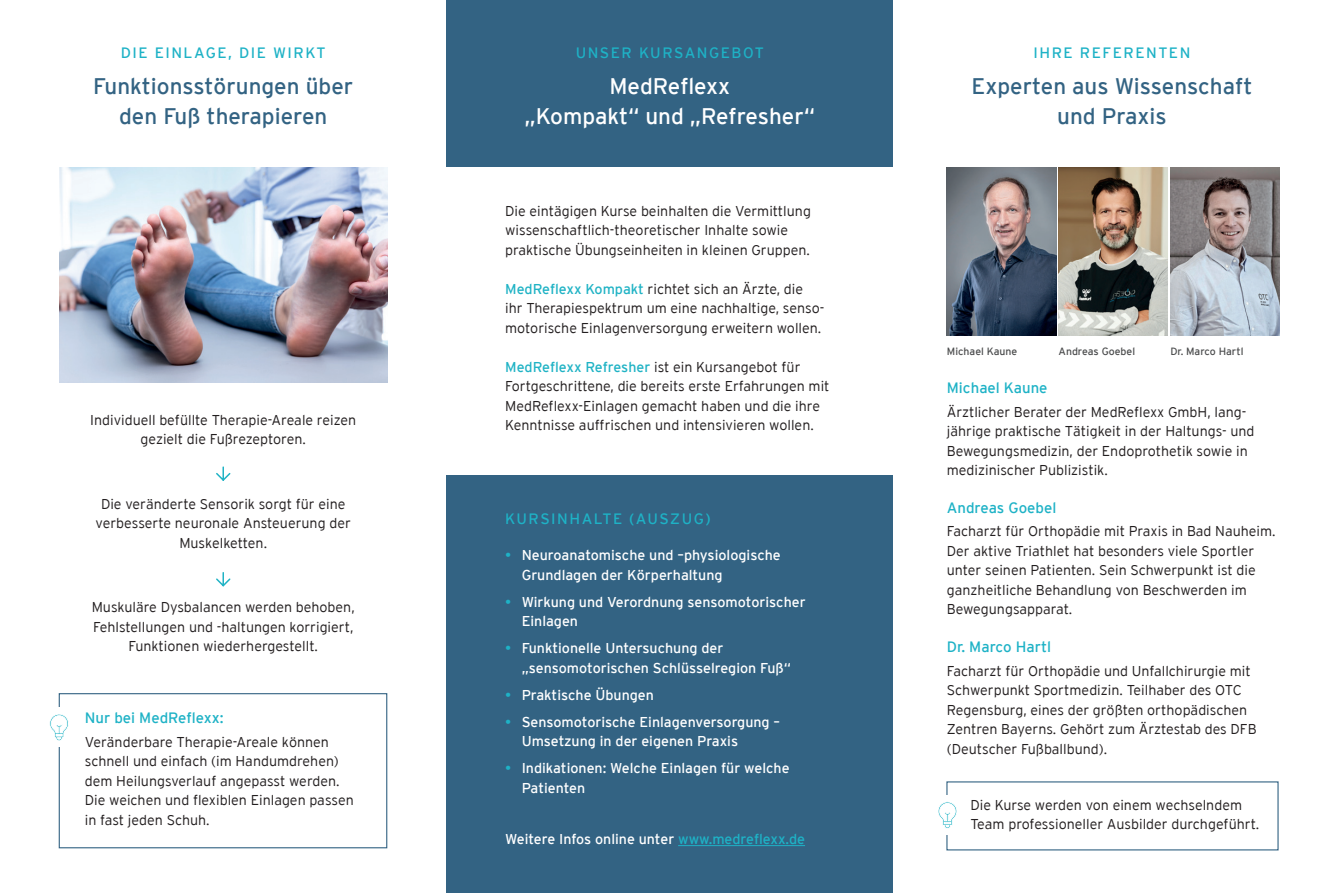
<style>
.page{position:relative;width:1331px;height:893px;background:#fff}
.page>*{position:absolute;margin:0;border:0;box-sizing:border-box;transform-origin:0 0}
.t1{font:22.5px/30px "Interstate";color:#336383;text-align:center}
.t2{font:22.5px/30px "Interstate";color:#fff;text-align:center}
.t3{font:15px "Interstate";letter-spacing:.1em;color:#1eb2c6}
.t4{font:15px "Interstate";color:#1eb2c6}
.t5{font:300 14.25px/19.5px "Interstate";color:#231f20}
.t6{font:14.25px/19.5px "Interstate";color:#fff}
.t7{font:10.5px "Interstate";color:#4b4c4d}
.s1{font-weight:400;color:#20b3c5}
.s2{color:#1eb2c6}
</style>
<div class="page">
<div style="left:446px;top:0;width:447px;height:167px;background:#336383"></div>
<div style="left:446px;top:475px;width:447px;height:418px;background:#336383"></div>
<img style="left:59px;top:168px;width:328px;height:215px">
<img style="left:947px;top:168px;width:109px;height:168px">
<img style="left:1058px;top:168px;width:110px;height:168px">
<img style="left:1170px;top:168px;width:110px;height:168px">
<svg style="left:216px;top:466px;width:15px;height:15px"></svg>
<svg style="left:216px;top:572px;width:15px;height:15px"></svg>
<div style="left:59px;top:693px;width:328px;height:155px;border:1px solid #336383"></div>
<hr style="left:678px;top:845px;width:127px;height:1px;background:#1eb2c6">
<div style="left:46px;top:707px;width:28px;height:40px;background:#fff"></div>
<svg style="left:49px;top:714px;width:20px;height:27px"></svg>
<svg style="left:938px;top:802px;width:19px;height:27px"></svg>
<p class="t3" style="left:121px;top:44px;width:206px">DIE EINLAGE, DIE WIRKT</p>
<h1 class="t1" style="left:93px;top:71px;width:261px">Funktionsstörungen über den Fuß therapieren</h1>
<p class="t5" style="left:90px;top:410px;width:268px;text-align:center">Individuell befüllte Therapie-Areale reizen gezielt die Fußrezeptoren.</p>
<p class="t5" style="left:96px;top:494px;width:257px;text-align:center">Die veränderte Sensorik sorgt für eine verbesserte neuronale Ansteuerung der<br>Muskelketten.</p>
<p class="t5" style="left:92px;top:597px;width:265px;text-align:center">Muskuläre Dysbalancen werden behoben,<br>Fehlstellungen und -haltungen korrigiert,<br>Funktionen wiederhergestellt.</p>
<p class="t4" style="left:85px;top:709px;width:140px">Nur bei MedReflexx:</p>
<p class="t5" style="left:85px;top:732px;width:270px">Veränderbare Therapie-Areale können schnell und einfach (im Handumdrehen) dem Heilungsverlauf angepasst werden.<br>Die weichen und flexiblen Einlagen passen in fast jeden Schuh.</p>
<p class="t3" style="left:576px;top:44px;width:190px">UNSER KURSANGEBOT</p>
<h1 class="t2" style="left:524px;top:71px;width:292px">MedReflexx<br>„Kompakt“ und „Refresher“</h1>
<p class="t5" style="left:505px;top:201px;width:307px">Die eintägigen Kurse beinhalten die Vermittlung wissenschaftlich-theoretischer Inhalte sowie praktische Übungseinheiten in kleinen Gruppen.</p>
<p class="t5" style="left:505px;top:279px;width:321px"><span class="s1">MedReflexx Kompakt</span> richtet sich an Ärzte, die<br>ihr Therapiespektrum um eine nachhaltige, senso&shy;motorische Einlagenversorgung erweitern wollen.</p>
<p class="t5" style="left:505px;top:357px;width:326px"><span class="s1">MedReflexx Refresher</span> ist ein Kursangebot für Fortgeschrittene, die bereits erste Erfahrungen mit MedReflexx-Einlagen gemacht haben und die ihre Kenntnisse auffrischen und intensivieren wollen.</p>
<p class="t3" style="left:505px;top:510px;width:207px">KURSINHALTE (AUSZUG)</p>
<p class="t6" style="left:522px;top:545px;width:261px;text-indent:-17px"><span class="s2">•</span> Neuroanatomische und –physiologische<br>Grundlagen der Körperhaltung</p>
<p class="t6" style="left:522px;top:592px;width:285px;text-indent:-17px"><span class="s2">•</span> Wirkung und Verordnung sensomotorischer<br>Einlagen</p>
<p class="t6" style="left:522px;top:638px;width:271px;text-indent:-17px"><span class="s2">•</span> Funktionelle Untersuchung der „sensomotorischen Schlüsselregion Fuß“</p>
<p class="t6" style="left:505px;top:685px;width:150px"><span class="s2">•</span> Praktische Übungen</p>
<p class="t6" style="left:522px;top:712px;width:260px;text-indent:-17px"><span class="s2">•</span> Sensomotorische Einlagenversorgung –<br>Umsetzung in der eigenen Praxis</p>
<p class="t6" style="left:522px;top:758px;width:269px;text-indent:-17px"><span class="s2">•</span> Indikationen: Welche Einlagen für welche<br>Patienten</p>
<p class="t6" style="left:505px;top:829px;width:301px">Weitere Infos online unter <span class="s2">www.medreflexx.de</span></p>
<p class="t3" style="left:1033px;top:44px;width:158px">IHRE REFERENTEN</p>
<h1 class="t1" style="left:971px;top:71px;width:282px">Experten aus Wissenschaft und Praxis</h1>
<p class="t7" style="left:947px;top:345px;width:72px">Michael Kaune</p>
<p class="t7" style="left:1058px;top:345px;width:78px">Andreas Goebel</p>
<p class="t7" style="left:1170px;top:345px;width:74px">Dr. Marco Hartl</p>
<p class="t4" style="left:947px;top:379px;width:102px">Michael Kaune</p>
<p class="t5" style="left:947px;top:402px;width:309px">Ärztlicher Berater der MedReflexx GmbH, lang&shy;jährige praktische Tätigkeit in der Haltungs- und Bewegungsmedizin, der Endoprothetik sowie in medizinischer Publizistik.</p>
<p class="t4" style="left:947px;top:499px;width:111px">Andreas Goebel</p>
<p class="t5" style="left:947px;top:521px;width:330px">Facharzt für Orthopädie mit Praxis in Bad Nauheim.<br>Der aktive Triathlet hat besonders viele Sportler unter seinen Patienten. Sein Schwerpunkt ist die ganzheitliche Behandlung von Beschwerden im Bewegungsapparat.</p>
<p class="t4" style="left:947px;top:638px;width:106px">Dr. Marco Hartl</p>
<p class="t5" style="left:947px;top:661px;width:311px">Facharzt für Orthopädie und Unfallchirurgie mit Schwerpunkt Sportmedizin. Teilhaber des OTC Regensburg, eines der größten orthopädischen Zentren Bayerns. Gehört zum Ärztestab des DFB (Deutscher Fußballbund).</p>
<p class="t5" style="left:970px;top:795px;width:290px">Die Kurse werden von einem wechselndem<br>Team professioneller Ausbilder durchgeführt.</p>
</div>
